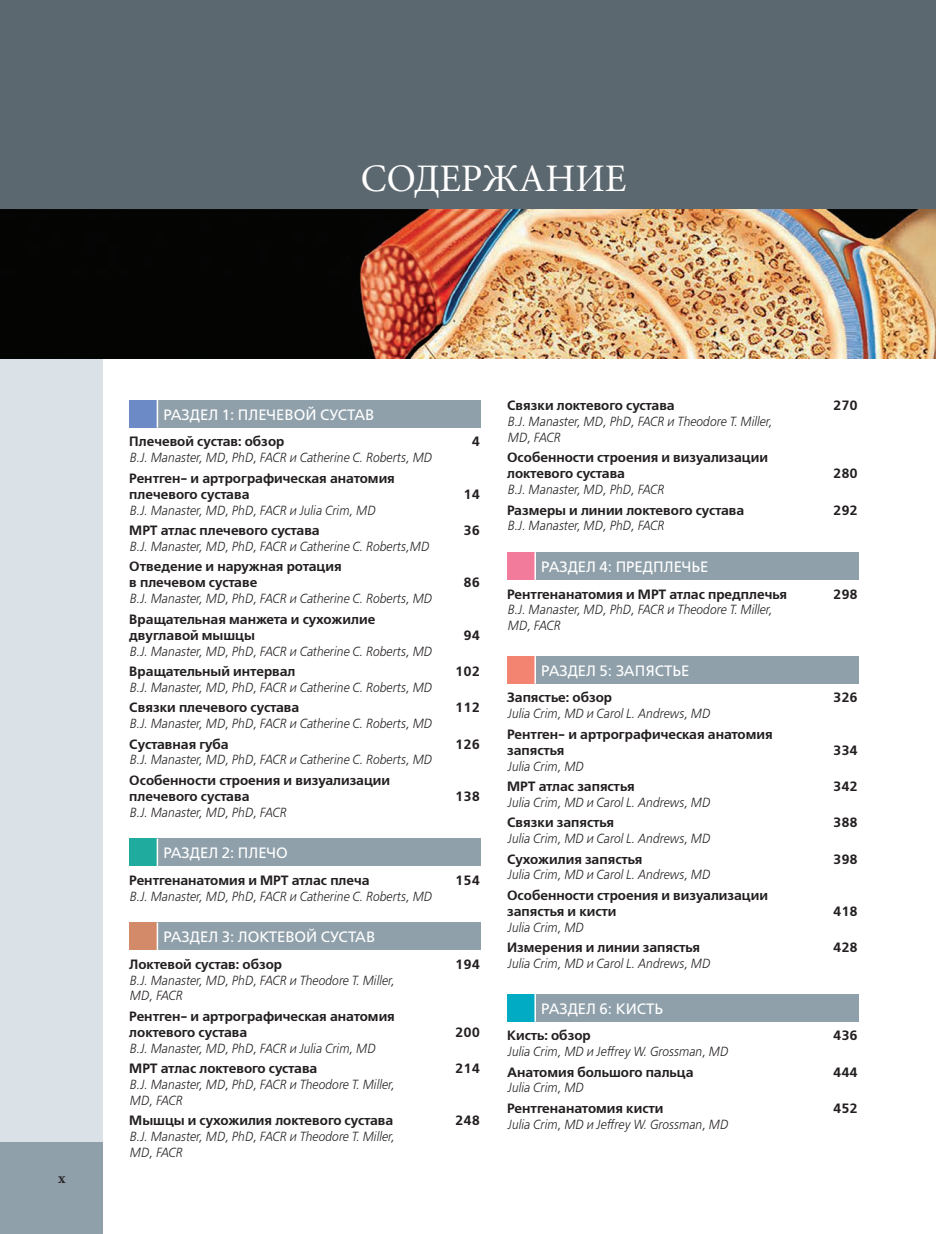
<style>
.page{position:relative;width:936px;height:1234px;background:#fff}
.page>*{position:absolute;margin:0;border:0;box-sizing:border-box;transform-origin:0 0}
.t1{font:39px "Minion Cyr";color:#fff}
.t2{font:15px "Free Set C";color:#fff}
.t3{font:700 15px "Minion Cyr";color:#231f20}
.t4{font:13.5px/16.2px "Free Set Demi C";color:#231f20}
.t5{font:italic 13.2px/15.8px "Free Set Light C";color:#231f20;scale:.91 1}
</style>
<div class="page">
<div style="left:0;top:0;width:102px;height:1142px;background:#dae2e7"></div>
<div style="left:0;top:1142px;width:102px;height:91px;background:#8fa0aa"></div>
<div style="left:0;top:0;width:935px;height:211px;background:#5c686f"></div>
<svg style="left:935px;top:0;width:1px;height:212px"></svg>
<img style="left:0;top:210px;width:935px;height:148px">
<div style="left:129px;top:400px;width:28px;height:27px;background:#6c8bc6"></div>
<div style="left:157px;top:400px;width:324px;height:27px;background:#8fa0aa"></div>
<svg style="left:157px;top:400px;width:1px;height:27px"></svg>
<div style="left:129px;top:838px;width:28px;height:28px;background:#1fab9e"></div>
<div style="left:157px;top:838px;width:324px;height:28px;background:#8fa0aa"></div>
<svg style="left:157px;top:838px;width:1px;height:28px"></svg>
<div style="left:129px;top:922px;width:28px;height:27px;background:#d28a69"></div>
<div style="left:157px;top:922px;width:324px;height:27px;background:#8fa0aa"></div>
<svg style="left:157px;top:922px;width:1px;height:27px"></svg>
<div style="left:507px;top:552px;width:28px;height:27px;background:#f27b9b"></div>
<div style="left:535px;top:552px;width:323px;height:27px;background:#8fa0aa"></div>
<hr style="left:534px;top:552px;width:2px;height:27px;background:#fff">
<div style="left:507px;top:656px;width:28px;height:27px;background:#f48472"></div>
<div style="left:535px;top:656px;width:323px;height:27px;background:#8fa0aa"></div>
<hr style="left:534px;top:656px;width:2px;height:27px;background:#fff">
<div style="left:507px;top:993px;width:28px;height:28px;background:#02abc4"></div>
<div style="left:535px;top:993px;width:323px;height:28px;background:#8fa0aa"></div>
<hr style="left:534px;top:993px;width:2px;height:28px;background:#fff">
<h1 class="t1" style="left:360px;top:156px;width:267px">СОДЕРЖАНИЕ</h1>
<p class="t3" style="left:58px;top:1169px;width:9px">x</p>
<p class="t2" style="left:163px;top:406px;width:212px">РАЗДЕЛ 1: ПЛЕЧЕВОЙ СУСТАВ</p>
<p class="t4" style="left:129px;top:434px;width:156px">Плечевой сустав: обзор</p>
<p class="t4" style="left:472px;top:434px;width:10px">4</p>
<p class="t5" style="left:129px;top:450px;width:334px">B.J. Manaster, MD, PhD, FACR и Catherine C. Roberts, MD</p>
<p class="t4" style="left:129px;top:470px;width:267px">Рентген- и артрографическая анатомия плечевого сустава</p>
<p class="t4" style="left:463px;top:486px;width:18px">14</p>
<p class="t5" style="left:129px;top:502px;width:271px">B.J. Manaster, MD, PhD, FACR и Julia Crim, MD</p>
<p class="t4" style="left:129px;top:522px;width:192px">МРТ атлас плечевого сустава</p>
<p class="t4" style="left:463px;top:522px;width:18px">36</p>
<p class="t5" style="left:129px;top:539px;width:330px">B.J. Manaster, MD, PhD, FACR и Catherine C. Roberts,MD</p>
<p class="t4" style="left:129px;top:559px;width:214px">Отведение и наружная ротация в плечевом суставе</p>
<p class="t4" style="left:463px;top:575px;width:18px">86</p>
<p class="t5" style="left:129px;top:591px;width:334px">B.J. Manaster, MD, PhD, FACR и Catherine C. Roberts, MD</p>
<p class="t4" style="left:129px;top:611px;width:247px">Вращательная манжета и сухожилие двуглавой мышцы</p>
<p class="t4" style="left:463px;top:627px;width:18px">94</p>
<p class="t5" style="left:129px;top:643px;width:334px">B.J. Manaster, MD, PhD, FACR и Catherine C. Roberts, MD</p>
<p class="t4" style="left:129px;top:663px;width:167px">Вращательный интервал</p>
<p class="t4" style="left:455px;top:663px;width:26px">102</p>
<p class="t5" style="left:129px;top:680px;width:334px">B.J. Manaster, MD, PhD, FACR и Catherine C. Roberts, MD</p>
<p class="t4" style="left:129px;top:700px;width:171px">Связки плечевого сустава</p>
<p class="t4" style="left:455px;top:700px;width:26px">112</p>
<p class="t5" style="left:129px;top:716px;width:334px">B.J. Manaster, MD, PhD, FACR и Catherine C. Roberts, MD</p>
<p class="t4" style="left:129px;top:736px;width:101px">Суставная губа</p>
<p class="t4" style="left:455px;top:736px;width:26px">126</p>
<p class="t5" style="left:129px;top:752px;width:334px">B.J. Manaster, MD, PhD, FACR и Catherine C. Roberts, MD</p>
<p class="t4" style="left:129px;top:772px;width:262px">Особенности строения и визуализации плечевого сустава</p>
<p class="t4" style="left:455px;top:788px;width:26px">138</p>
<p class="t5" style="left:129px;top:804px;width:174px">B.J. Manaster, MD, PhD, FACR</p>
<p class="t2" style="left:163px;top:844px;width:126px">РАЗДЕЛ 2: ПЛЕЧО</p>
<p class="t4" style="left:129px;top:872px;width:242px">Рентгенанатомия и МРТ атлас плеча</p>
<p class="t4" style="left:455px;top:872px;width:26px">154</p>
<p class="t5" style="left:129px;top:888px;width:334px">B.J. Manaster, MD, PhD, FACR и Catherine C. Roberts, MD</p>
<p class="t2" style="left:163px;top:928px;width:213px">РАЗДЕЛ 3: ЛОКТЕВОЙ СУСТАВ</p>
<p class="t4" style="left:129px;top:956px;width:154px">Локтевой сустав: обзор</p>
<p class="t4" style="left:455px;top:956px;width:26px">194</p>
<p class="t5" style="left:129px;top:972px;width:292px">B.J. Manaster, MD, PhD, FACR и Theodore T. Miller,<br>MD, FACR</p>
<p class="t4" style="left:129px;top:1008px;width:267px">Рентген- и артрографическая анатомия локтевого сустава</p>
<p class="t4" style="left:455px;top:1024px;width:26px">200</p>
<p class="t5" style="left:129px;top:1040px;width:271px">B.J. Manaster, MD, PhD, FACR и Julia Crim, MD</p>
<p class="t4" style="left:129px;top:1060px;width:189px">МРТ атлас локтевого сустава</p>
<p class="t4" style="left:455px;top:1060px;width:26px">214</p>
<p class="t5" style="left:129px;top:1076px;width:292px">B.J. Manaster, MD, PhD, FACR и Theodore T. Miller,<br>MD, FACR</p>
<p class="t4" style="left:129px;top:1112px;width:265px">Мышцы и сухожилия локтевого сустава</p>
<p class="t4" style="left:455px;top:1112px;width:26px">248</p>
<p class="t5" style="left:129px;top:1128px;width:292px">B.J. Manaster, MD, PhD, FACR и Theodore T. Miller,<br>MD, FACR</p>
<p class="t4" style="left:507px;top:398px;width:169px">Связки локтевого сустава</p>
<p class="t4" style="left:833px;top:398px;width:26px">270</p>
<p class="t5" style="left:507px;top:414px;width:292px">B.J. Manaster, MD, PhD, FACR и Theodore T. Miller,<br>MD, FACR</p>
<p class="t4" style="left:507px;top:450px;width:262px">Особенности строения и визуализации локтевого сустава</p>
<p class="t4" style="left:833px;top:466px;width:26px">280</p>
<p class="t5" style="left:507px;top:482px;width:174px">B.J. Manaster, MD, PhD, FACR</p>
<p class="t4" style="left:507px;top:502px;width:239px">Размеры и линии локтевого сустава</p>
<p class="t4" style="left:833px;top:502px;width:26px">292</p>
<p class="t5" style="left:507px;top:518px;width:174px">B.J. Manaster, MD, PhD, FACR</p>
<p class="t2" style="left:541px;top:558px;width:169px">РАЗДЕЛ 4: ПРЕДПЛЕЧЬЕ</p>
<p class="t4" style="left:507px;top:586px;width:281px">Рентгенанатомия и МРТ атлас предплечья</p>
<p class="t4" style="left:833px;top:586px;width:26px">298</p>
<p class="t5" style="left:507px;top:602px;width:292px">B.J. Manaster, MD, PhD, FACR и Theodore T. Miller,<br>MD, FACR</p>
<p class="t2" style="left:541px;top:662px;width:150px">РАЗДЕЛ 5: ЗАПЯСТЬЕ</p>
<p class="t4" style="left:507px;top:690px;width:106px">Запястье: обзор</p>
<p class="t4" style="left:833px;top:690px;width:26px">326</p>
<p class="t5" style="left:507px;top:706px;width:224px">Julia Crim, MD и Carol L. Andrews, MD</p>
<p class="t4" style="left:507px;top:726px;width:267px">Рентген- и артрографическая анатомия запястья</p>
<p class="t4" style="left:833px;top:742px;width:26px">334</p>
<p class="t5" style="left:507px;top:758px;width:85px">Julia Crim, MD</p>
<p class="t4" style="left:507px;top:778px;width:129px">МРТ атлас запястья</p>
<p class="t4" style="left:833px;top:778px;width:26px">342</p>
<p class="t5" style="left:507px;top:795px;width:224px">Julia Crim, MD и Carol L. Andrews, MD</p>
<p class="t4" style="left:507px;top:814px;width:108px">Связки запястья</p>
<p class="t4" style="left:833px;top:814px;width:26px">388</p>
<p class="t5" style="left:507px;top:831px;width:224px">Julia Crim, MD и Carol L. Andrews, MD</p>
<p class="t4" style="left:507px;top:851px;width:137px">Сухожилия запястья</p>
<p class="t4" style="left:833px;top:851px;width:26px">398</p>
<p class="t5" style="left:507px;top:867px;width:224px">Julia Crim, MD и Carol L. Andrews, MD</p>
<p class="t4" style="left:507px;top:887px;width:262px">Особенности строения и визуализации запястья и кисти</p>
<p class="t4" style="left:833px;top:903px;width:26px">418</p>
<p class="t5" style="left:507px;top:919px;width:85px">Julia Crim, MD</p>
<p class="t4" style="left:507px;top:939px;width:194px">Измерения и линии запястья</p>
<p class="t4" style="left:833px;top:939px;width:26px">428</p>
<p class="t5" style="left:507px;top:956px;width:224px">Julia Crim, MD и Carol L. Andrews, MD</p>
<p class="t2" style="left:541px;top:1000px;width:123px">РАЗДЕЛ 6: КИСТЬ</p>
<p class="t4" style="left:507px;top:1027px;width:85px">Кисть: обзор</p>
<p class="t4" style="left:833px;top:1027px;width:26px">436</p>
<p class="t5" style="left:507px;top:1044px;width:244px">Julia Crim, MD и Jeffrey W. Grossman, MD</p>
<p class="t4" style="left:507px;top:1064px;width:188px">Анатомия большого пальца</p>
<p class="t4" style="left:833px;top:1064px;width:26px">444</p>
<p class="t5" style="left:507px;top:1080px;width:85px">Julia Crim, MD</p>
<p class="t4" style="left:507px;top:1100px;width:158px">Рентгенанатомия кисти</p>
<p class="t4" style="left:833px;top:1100px;width:26px">452</p>
<p class="t5" style="left:507px;top:1116px;width:244px">Julia Crim, MD и Jeffrey W. Grossman, MD</p>
</div>
